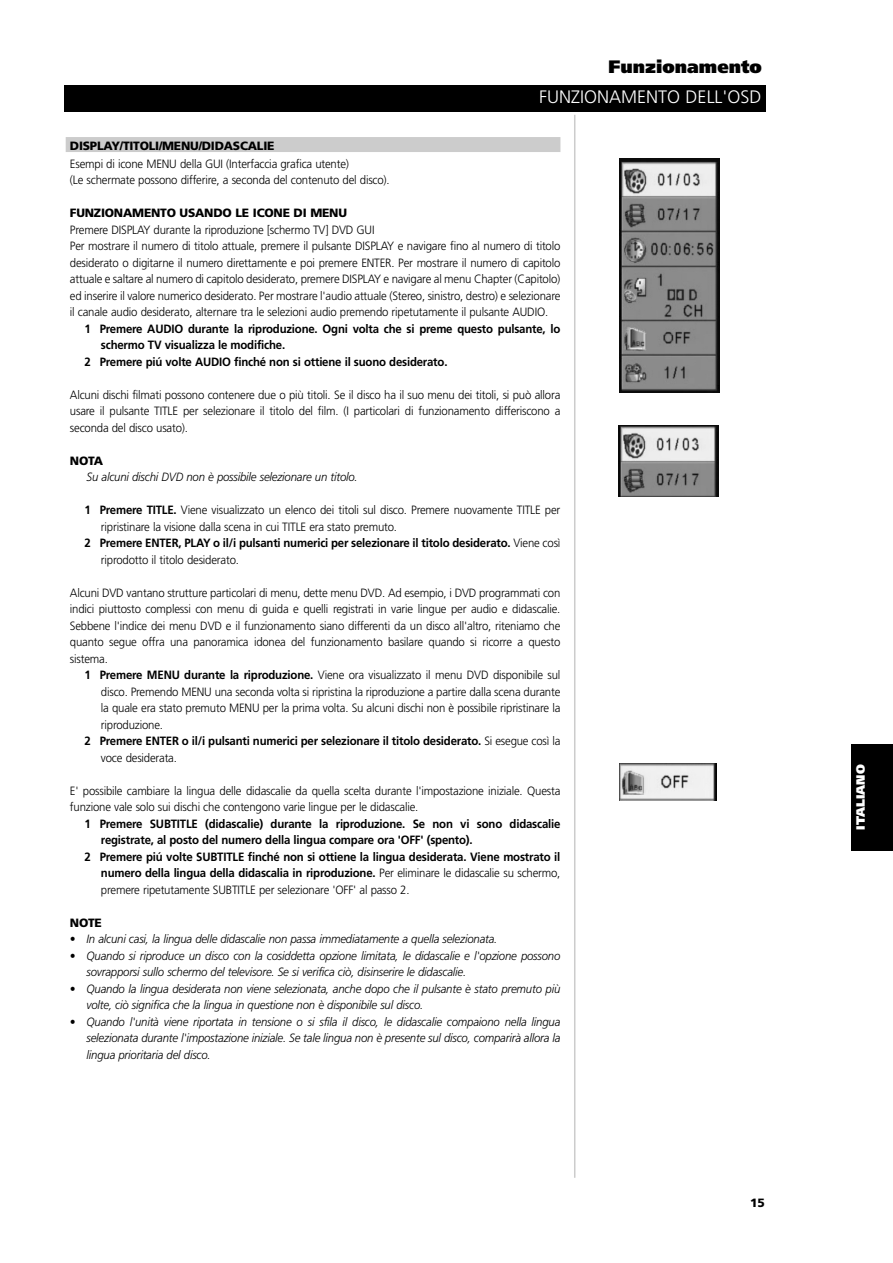
<style>
.page{position:relative;width:893px;height:1263px;background:#fff}
.page>*{position:absolute;margin:0;border:0;box-sizing:border-box;transform-origin:0 0}
.t1{font:300 18px "Frutiger";color:#fff}
.t2{font:900 18px "Frutiger";color:#000}
.t3{font:300 12px/16.5px "Frutiger";letter-spacing:-.015em;color:#000;scale:.95 1}
.t4{font:italic 300 12px/16.5px "Frutiger";letter-spacing:-.015em;color:#000;scale:.95 1}
.t5{font:700 12px "Frutiger";letter-spacing:-.015em;color:#000;scale:.95 1}
.t6{font:900 12px "Frutiger";letter-spacing:-.02em;color:#000}
.t7{font:900 12px "Frutiger";color:#fff}
.s1{font-weight:700}
.s2{font-weight:300}
</style>
<div class="page">
<hr style="left:574px;top:115px;width:1px;height:1063px;background:#ccc">
<div style="left:851px;top:744px;width:41px;height:106px;background:#000"></div>
<div style="left:66px;top:137px;width:494px;height:15px;background:#ccc"></div>
<div style="left:64px;top:85px;width:702px;height:27px;background:#000"></div>
<div style="left:618px;top:425px;width:103px;height:72px;background:linear-gradient(to bottom,#0a0a0a,#0a0a0a)"></div>
<img style="left:618px;top:425px;width:100px;height:72px">
<img style="left:619px;top:158px;width:100px;height:234px">
<svg style="left:716px;top:764px;width:1px;height:37px"></svg>
<img style="left:619px;top:764px;width:97px;height:37px">
<h1 class="t2" style="left:608px;top:60px;width:154px">Funzionamento</h1>
<h1 class="t1" style="left:539px;top:90px;width:224px">FUNZIONAMENTO DELL'OSD</h1>
<p class="t6" style="left:70px;top:141px;width:206px">DISPLAY/TITOLI/MENU/DIDASCALIE</p>
<p class="t3" style="left:70px;top:156px;width:338px">Esempi di icone MENU della GUI (Interfaccia grafica utente)<br>(Le schermate possono differire, a seconda del contenuto del disco).</p>
<p class="t6" style="left:70px;top:208px;width:278px">FUNZIONAMENTO USANDO LE ICONE DI MENU</p>
<p class="t3" style="left:70px;top:222px;width:518px">Premere DISPLAY durante la riproduzione [schermo TV] DVD GUI<br>Per mostrare il numero di titolo attuale, premere il pulsante DISPLAY e navigare fino al numero di titolo desiderato o digitarne il numero direttamente e poi premere ENTER. Per mostrare il numero di capitolo attuale e saltare al numero di capitolo desiderato, premere DISPLAY e navigare al menu Chapter (Capitolo) ed inserire il valore numerico desiderato. Per mostrare l'audio attuale (Stereo, sinistro, destro) e selezionare il canale audio desiderato, alternare tra le selezioni audio premendo ripetutamente il pulsante AUDIO.</p>
<p class="t5" style="left:84px;top:324px;width:502px">1 Premere AUDIO durante la riproduzione. Ogni volta che si preme questo pulsante, lo</p>
<p class="t5" style="left:101px;top:340px;width:195px">schermo TV visualizza le modifiche.</p>
<p class="t5" style="left:84px;top:357px;width:384px">2 Premere piú volte AUDIO finché non si ottiene il suono desiderato.</p>
<p class="t3" style="left:70px;top:387px;width:518px;text-align:justify">Alcuni dischi filmati possono contenere due o più titoli. Se il disco ha il suo menu dei titoli, si può allora usare il pulsante TITLE per selezionare il titolo del film. (I particolari di funzionamento differiscono a seconda del disco usato).</p>
<p class="t6" style="left:70px;top:456px;width:35px">NOTA</p>
<p class="t4" style="left:87px;top:470px;width:287px">Su alcuni dischi DVD non è possibile selezionare un titolo.</p>
<p class="t3" style="left:84px;top:503px;width:502px"><span class="s1">1 Premere TITLE.</span> Viene visualizzato un elenco dei titoli sul disco. Premere nuovamente TITLE per</p>
<p class="t3" style="left:101px;top:519px;width:313px">ripristinare la visione dalla scena in cui TITLE era stato premuto.</p>
<p class="t5" style="left:84px;top:538px;width:502px">2 Premere ENTER, PLAY o il/i pulsanti numerici per selezionare il titolo desiderato. <span class="s2">Viene così</span></p>
<p class="t3" style="left:101px;top:552px;width:147px">riprodotto il titolo desiderato.</p>
<p class="t3" style="left:70px;top:585px;width:518px;text-align:justify">Alcuni DVD vantano strutture particolari di menu, dette menu DVD. Ad esempio, i DVD programmati con indici piuttosto complessi con menu di guida e quelli registrati in varie lingue per audio e didascalie.<br>Sebbene l'indice dei menu DVD e il funzionamento siano differenti da un disco all'altro, riteniamo che quanto segue offra una panoramica idonea del funzionamento basilare quando si ricorre a questo sistema.</p>
<p class="t3" style="left:84px;top:668px;width:502px"><span class="s1">1 Premere MENU durante la riproduzione.</span> Viene ora visualizzato il menu DVD disponibile sul</p>
<p class="t3" style="left:101px;top:684px;width:485px">disco. Premendo MENU una seconda volta si ripristina la riproduzione a partire dalla scena durante</p>
<p class="t3" style="left:101px;top:701px;width:485px">la quale era stato premuto MENU per la prima volta. Su alcuni dischi non è possibile ripristinare la</p>
<p class="t3" style="left:101px;top:717px;width:67px">riproduzione.</p>
<p class="t5" style="left:84px;top:736px;width:502px">2 Premere ENTER o il/i pulsanti numerici per selezionare il titolo desiderato. <span class="s2">Si esegue così la</span></p>
<p class="t3" style="left:101px;top:750px;width:81px">voce desiderata.</p>
<p class="t3" style="left:70px;top:783px;width:517px">E' possibile cambiare la lingua delle didascalie da quella scelta durante l'impostazione iniziale. Questa funzione vale solo sui dischi che contengono varie lingue per le didascalie.</p>
<p class="t5" style="left:84px;top:819px;width:502px">1 Premere SUBTITLE (didascalie) durante la riproduzione. Se non vi sono didascalie</p>
<p class="t5" style="left:101px;top:835px;width:393px">registrate, al posto del numero della lingua compare ora 'OFF' (spento).</p>
<p class="t5" style="left:84px;top:852px;width:502px">2 Premere piú volte SUBTITLE finché non si ottiene la lingua desiderata. Viene mostrato il</p>
<p class="t5" style="left:101px;top:868px;width:485px">numero della lingua della didascalia in riproduzione. <span class="s2">Per eliminare le didascalie su schermo,</span></p>
<p class="t3" style="left:101px;top:882px;width:326px">premere ripetutamente SUBTITLE per selezionare 'OFF' al passo 2.</p>
<p class="t6" style="left:70px;top:918px;width:34px">NOTE</p>
<p class="t4" style="left:70px;top:932px;width:451px">• In alcuni casi, la lingua delle didascalie non passa immediatamente a quella selezionata.</p>
<p class="t4" style="left:87px;top:948px;width:500px;text-indent:-17px">• Quando si riproduce un disco con la cosiddetta opzione limitata, le didascalie e l'opzione possono sovrapporsi sullo schermo del televisore. Se si verifica ciò, disinserire le didascalie.</p>
<p class="t4" style="left:87px;top:981px;width:500px;text-indent:-17px">• Quando la lingua desiderata non viene selezionata, anche dopo che il pulsante è stato premuto più volte, ciò significa che la lingua in questione non è disponibile sul disco.</p>
<p class="t4" style="left:87px;top:1014px;width:500px;text-align:justify;text-indent:-17px">• Quando l'unità viene riportata in tensione o si sfila il disco, le didascalie compaiono nella lingua selezionata durante l'impostazione iniziale. Se tale lingua non è presente sul disco, comparirà allora la lingua prioritaria del disco.</p>
<p class="t6" style="left:750px;top:1198px;width:16px">15</p>
<p class="t7" style="left:855px;top:830px;width:67px;rotate:-90deg">ITALIANO</p>
</div>
